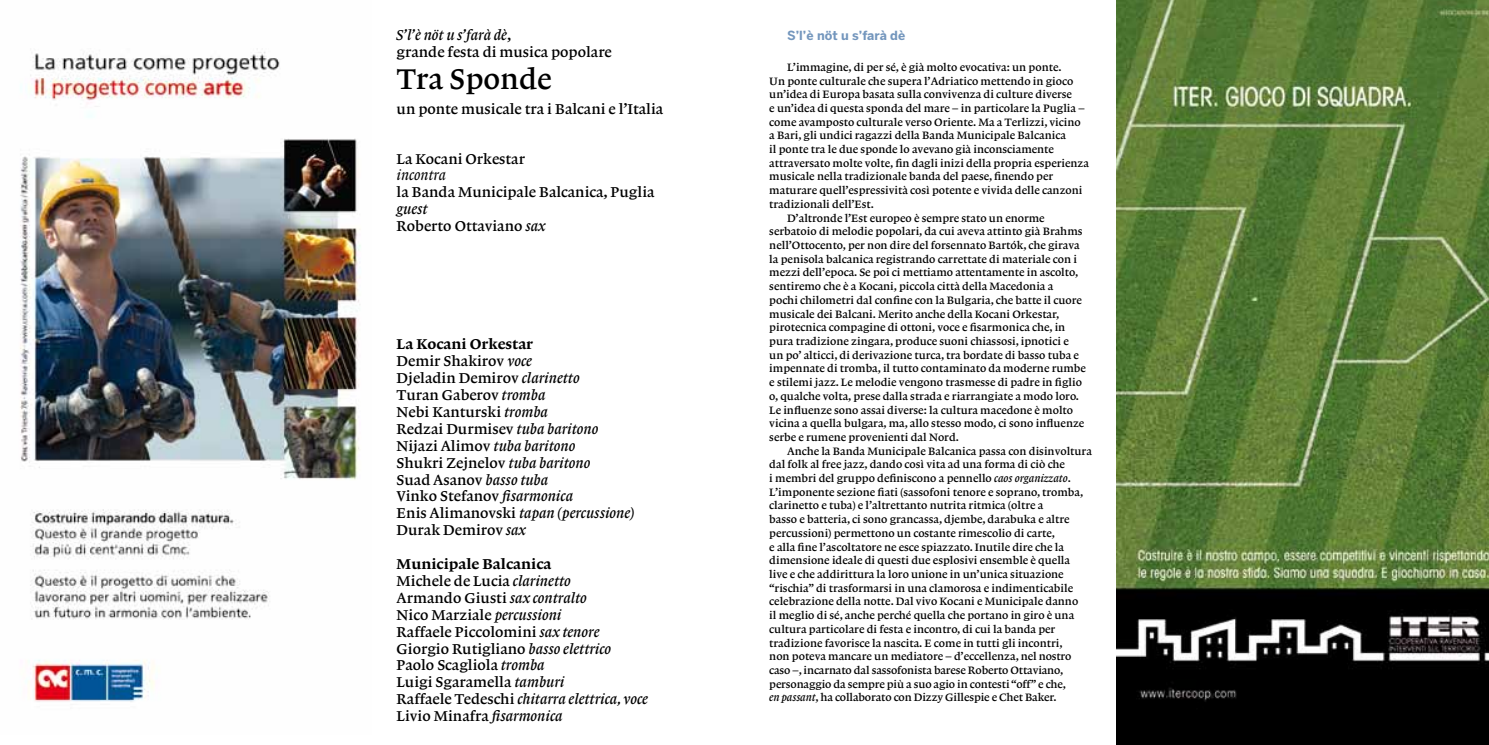
<style>
.page{position:relative;width:1489px;height:745px;background:#fff}
.page>*{position:absolute;margin:0;border:0;box-sizing:border-box;transform-origin:0 0}
.t1{font:30px "Lexicon No 1 Roman B";color:#000}
.t2{font:15px/16.9px "Lexicon No 1 Roman B";color:#000}
.t3{font:15px "Lexicon No 1 Italic B";color:#000}
.t4{font:15px "Lexicon No 1 Roman D";color:#000}
.t5{font:15px "Lexicon No 1 Italic A";color:#000}
.t6{font:700 12.5px "Benton Sans";color:#7396bd}
.t7{font:11.25px "Lexicon No 1 Roman B";color:#000}
.s1{font-family:"Lexicon No 1 Roman B"}
.s2{font-family:"Lexicon No 1 Italic B"}
</style>
<div class="page">
<img style="left:20px;top:48px;width:341px;height:654px">
<img style="left:1116px;top:0;width:372px;height:744px">
<h2 class="t3" style="left:396px;top:27px;width:116px">S’l’è nöt u s’farà dè<span class="s1">,</span></h2>
<h2 class="t2" style="left:396px;top:43px;width:217px">grande festa di musica popolare</h2>
<h1 class="t1" style="left:396px;top:62px;width:157px">Tra Sponde</h1>
<h2 class="t2" style="left:396px;top:101px;width:268px">un ponte musicale tra i Balcani e l’Italia</h2>
<h2 class="t2" style="left:396px;top:150px;width:130px">La Kocani Orkestar</h2>
<h2 class="t5" style="left:396px;top:167px;width:51px">incontra</h2>
<h2 class="t2" style="left:396px;top:184px;width:259px">la Banda Municipale Balcanica, Puglia</h2>
<h2 class="t3" style="left:396px;top:200px;width:33px">guest</h2>
<h2 class="t2" style="left:396px;top:218px;width:150px">Roberto Ottaviano <span class="s2">sax</span></h2>
<h2 class="t4" style="left:396px;top:336px;width:138px">La Kocani Orkestar</h2>
<h2 class="t2" style="left:396px;top:353px;width:203px">Demir Shakirov <span class="s2">voce<br></span>Djeladin Demirov <span class="s2">clarinetto<br></span>Turan Gaberov <span class="s2">tromba<br></span>Nebi Kanturski <span class="s2">tromba<br></span>Redzai Durmisev <span class="s2">tuba baritono<br></span>Nijazi Alimov <span class="s2">tuba baritono<br></span>Shukri Zejnelov <span class="s2">tuba baritono<br></span>Suad Asanov <span class="s2">basso tuba<br></span>Vinko Stefanov <span class="s2">fisarmonica</span></h2>
<h2 class="t3" style="left:396px;top:504px;width:239px"><span class="s1">Enis Alimanovski</span> tapan (percussione)</h2>
<h2 class="t2" style="left:396px;top:521px;width:131px">Durak Demirov <span class="s2">sax</span></h2>
<h2 class="t4" style="left:396px;top:555px;width:156px">Municipale Balcanica</h2>
<h2 class="t2" style="left:396px;top:572px;width:216px">Michele de Lucia <span class="s2">clarinetto<br></span>Armando Giusti <span class="s2">sax contralto<br></span>Nico Marziale <span class="s2">percussioni<br></span>Raffaele Piccolomini <span class="s2">sax tenore<br></span>Giorgio Rutigliano <span class="s2">basso elettrico<br></span>Paolo Scagliola <span class="s2">tromba<br></span>Luigi Sgaramella <span class="s2">tamburi</span></h2>
<h2 class="t3" style="left:396px;top:690px;width:253px"><span class="s1">Raffaele Tedeschi</span> chitarra elettrica, voce</h2>
<h2 class="t2" style="left:396px;top:707px;width:168px">Livio Minafra <span class="s2">fisarmonica</span></h2>
<p class="t6" style="left:787px;top:28px;width:120px">S’l’è nöt u s’farà dè</p>
<p class="t7" style="left:787px;top:61px;width:276px">L’immagine, di per sé, è già molto evocativa: un ponte.</p>
<p class="t7" style="left:769px;top:74px;width:305px">Un ponte culturale che supera l’Adriatico mettendo in gioco</p>
<p class="t7" style="left:769px;top:88px;width:304px">un’idea di Europa basata sulla convivenza di culture diverse</p>
<p class="t7" style="left:769px;top:102px;width:317px">e un’idea di questa sponda del mare – in particolare la Puglia –</p>
<p class="t7" style="left:769px;top:115px;width:313px">come avamposto culturale verso Oriente. Ma a Terlizzi, vicino</p>
<p class="t7" style="left:769px;top:129px;width:298px">a Bari, gli undici ragazzi della Banda Municipale Balcanica</p>
<p class="t7" style="left:769px;top:143px;width:286px">il ponte tra le due sponde lo avevano già inconsciamente</p>
<p class="t7" style="left:769px;top:157px;width:321px">attraversato molte volte, fin dagli inizi della propria esperienza</p>
<p class="t7" style="left:769px;top:170px;width:285px">musicale nella tradizionale banda del paese, finendo per</p>
<p class="t7" style="left:769px;top:184px;width:314px">maturare quell’espressività così potente e vivida delle canzoni</p>
<p class="t7" style="left:769px;top:198px;width:106px">tradizionali dell’Est.</p>
<p class="t7" style="left:787px;top:211px;width:259px">D’altronde l’Est europeo è sempre stato un enorme</p>
<p class="t7" style="left:769px;top:225px;width:315px">serbatoio di melodie popolari, da cui aveva attinto già Brahms</p>
<p class="t7" style="left:769px;top:239px;width:312px">nell’Ottocento, per non dire del forsennato Bartók, che girava</p>
<p class="t7" style="left:769px;top:252px;width:309px">la penisola balcanica registrando carrettate di materiale con i</p>
<p class="t7" style="left:769px;top:266px;width:310px">mezzi dell’epoca. Se poi ci mettiamo attentamente in ascolto,</p>
<p class="t7" style="left:769px;top:280px;width:285px">sentiremo che è a Kocani, piccola città della Macedonia a</p>
<p class="t7" style="left:769px;top:293px;width:314px">pochi chilometri dal confine con la Bulgaria, che batte il cuore</p>
<p class="t7" style="left:769px;top:307px;width:291px">musicale dei Balcani. Merito anche della Kocani Orkestar,</p>
<p class="t7" style="left:769px;top:321px;width:297px">pirotecnica compagine di ottoni, voce e fisarmonica che, in</p>
<p class="t7" style="left:769px;top:335px;width:301px">pura tradizione zingara, produce suoni chiassosi, ipnotici e</p>
<p class="t7" style="left:769px;top:348px;width:311px">un po’ alticci, di derivazione turca, tra bordate di basso tuba e</p>
<p class="t7" style="left:769px;top:362px;width:318px">impennate di tromba, il tutto contaminato da moderne rumbe</p>
<p class="t7" style="left:769px;top:376px;width:314px">e stilemi jazz. Le melodie vengono trasmesse di padre in figlio</p>
<p class="t7" style="left:769px;top:389px;width:311px">o, qualche volta, prese dalla strada e riarrangiate a modo loro.</p>
<p class="t7" style="left:769px;top:403px;width:305px">Le influenze sono assai diverse: la cultura macedone è molto</p>
<p class="t7" style="left:769px;top:417px;width:316px">vicina a quella bulgara, ma, allo stesso modo, ci sono influenze</p>
<p class="t7" style="left:769px;top:430px;width:191px">serbe e rumene provenienti dal Nord.</p>
<p class="t7" style="left:787px;top:444px;width:306px">Anche la Banda Municipale Balcanica passa con disinvoltura</p>
<p class="t7" style="left:769px;top:458px;width:297px">dal folk al free jazz, dando così vita ad una forma di ciò che</p>
<p class="t7" style="left:769px;top:471px;width:303px">i membri del gruppo definiscono a pennello <span class="s2">caos organizzato</span>.</p>
<p class="t7" style="left:769px;top:485px;width:315px">L’imponente sezione fiati (sassofoni tenore e soprano, tromba,</p>
<p class="t7" style="left:769px;top:499px;width:275px">clarinetto e tuba) e l’altrettanto nutrita ritmica (oltre a</p>
<p class="t7" style="left:769px;top:513px;width:302px">basso e batteria, ci sono grancassa, djembe, darabuka e altre</p>
<p class="t7" style="left:769px;top:526px;width:287px">percussioni) permettono un costante rimescolio di carte,</p>
<p class="t7" style="left:769px;top:540px;width:296px">e alla fine l’ascoltatore ne esce spiazzato. Inutile dire che la</p>
<p class="t7" style="left:769px;top:554px;width:302px">dimensione ideale di questi due esplosivi ensemble è quella</p>
<p class="t7" style="left:769px;top:567px;width:296px">live e che addirittura la loro unione in un’unica situazione</p>
<p class="t7" style="left:769px;top:581px;width:305px">“rischia” di trasformarsi in una clamorosa e indimenticabile</p>
<p class="t7" style="left:769px;top:595px;width:310px">celebrazione della notte. Dal vivo Kocani e Municipale danno</p>
<p class="t7" style="left:769px;top:608px;width:306px">il meglio di sé, anche perché quella che portano in giro è una</p>
<p class="t7" style="left:769px;top:622px;width:287px">cultura particolare di festa e incontro, di cui la banda per</p>
<p class="t7" style="left:769px;top:636px;width:295px">tradizione favorisce la nascita. E come in tutti gli incontri,</p>
<p class="t7" style="left:769px;top:649px;width:304px">non poteva mancare un mediatore – d’eccellenza, nel nostro</p>
<p class="t7" style="left:769px;top:663px;width:295px">caso –, incarnato dal sassofonista barese Roberto Ottaviano,</p>
<p class="t7" style="left:769px;top:677px;width:298px">personaggio da sempre più a suo agio in contesti “off” e che,</p>
<p class="t7" style="left:769px;top:690px;width:289px"><span class="s2">en passant</span>, ha collaborato con Dizzy Gillespie e Chet Baker.</p>
</div>
